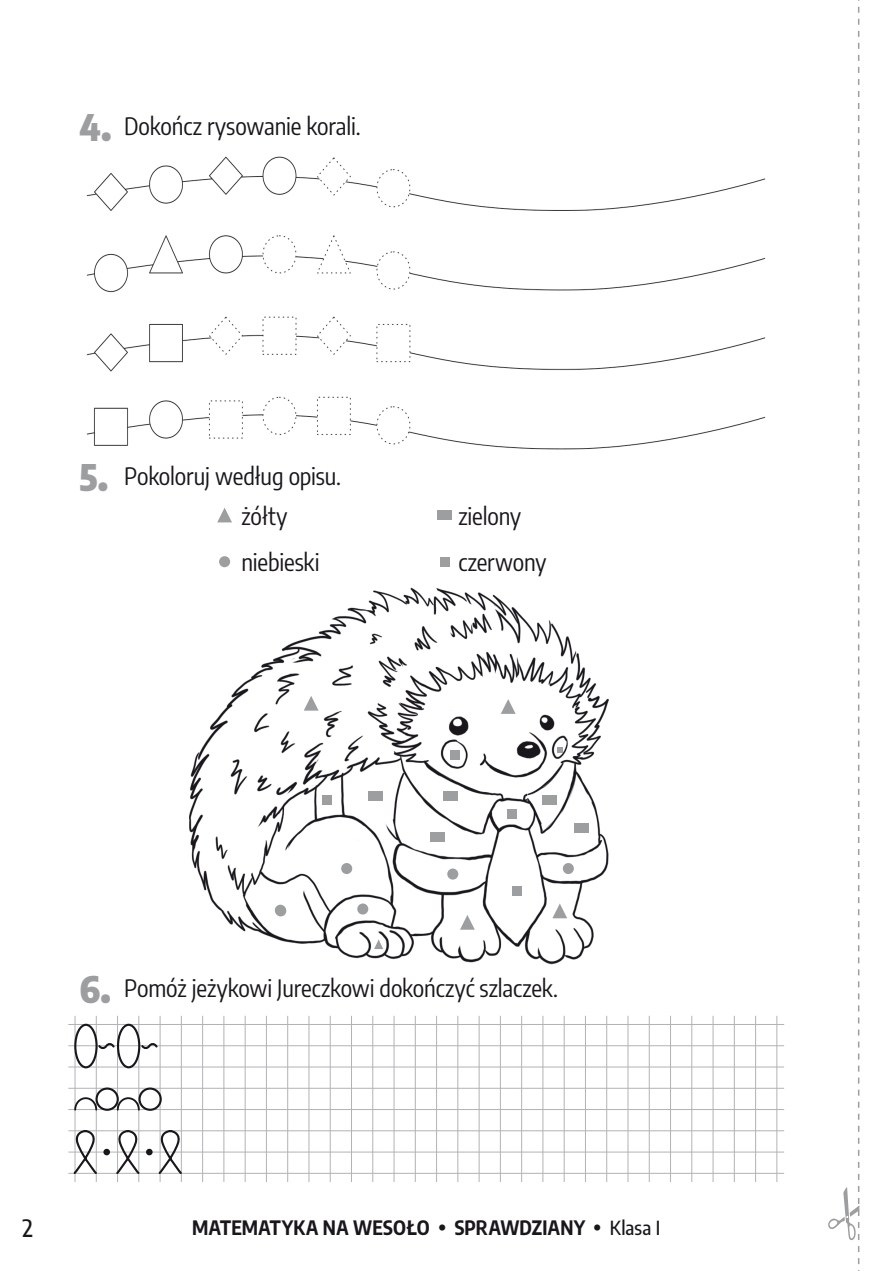
<style>
.page{position:relative;width:896px;height:1271px;background:#fff}
.page>*{position:absolute;margin:0;border:0;box-sizing:border-box;transform-origin:0 0}
.t1{font:900 36px "Encode Sans Condensed";color:#9d9ea0}
.t2{font:24px/45.8px "Encode Sans Condensed";letter-spacing:-.005em;color:#1a171c}
.t3{font:500 24px "Encode Sans Condensed";color:#1a171c}
.t4{font:700 19.5px "Encode Sans Condensed";letter-spacing:.015em;color:#1a171c}
.s1{font-weight:900;font-size:36px;color:#9d9ea0}
.s2{font-weight:500}
</style>
<div class="page">
<svg style="left:828px;top:0;width:31px;height:1271px"></svg>
<hr style="left:68px;top:1173px;width:716px;height:1px;background:#b1b3b4">
<hr style="left:75px;top:1016px;width:1px;height:166px;background:#b1b3b4">
<hr style="left:96px;top:1016px;width:1px;height:166px;background:#b1b3b4">
<hr style="left:117px;top:1016px;width:1px;height:166px;background:#b1b3b4">
<hr style="left:138px;top:1016px;width:1px;height:166px;background:#b1b3b4">
<hr style="left:160px;top:1016px;width:1px;height:166px;background:#b1b3b4">
<hr style="left:181px;top:1016px;width:1px;height:166px;background:#b1b3b4">
<hr style="left:202px;top:1016px;width:1px;height:166px;background:#b1b3b4">
<hr style="left:223px;top:1016px;width:1px;height:166px;background:#b1b3b4">
<hr style="left:245px;top:1016px;width:1px;height:166px;background:#b1b3b4">
<hr style="left:266px;top:1016px;width:1px;height:166px;background:#b1b3b4">
<hr style="left:287px;top:1016px;width:1px;height:166px;background:#b1b3b4">
<hr style="left:308px;top:1016px;width:1px;height:166px;background:#b1b3b4">
<hr style="left:330px;top:1016px;width:1px;height:166px;background:#b1b3b4">
<hr style="left:351px;top:1016px;width:1px;height:166px;background:#b1b3b4">
<hr style="left:372px;top:1016px;width:1px;height:166px;background:#b1b3b4">
<hr style="left:394px;top:1016px;width:1px;height:166px;background:#b1b3b4">
<hr style="left:415px;top:1016px;width:1px;height:166px;background:#b1b3b4">
<hr style="left:436px;top:1016px;width:1px;height:166px;background:#b1b3b4">
<hr style="left:457px;top:1016px;width:1px;height:166px;background:#b1b3b4">
<hr style="left:479px;top:1016px;width:1px;height:166px;background:#b1b3b4">
<hr style="left:500px;top:1016px;width:1px;height:166px;background:#b1b3b4">
<hr style="left:521px;top:1016px;width:1px;height:166px;background:#b1b3b4">
<hr style="left:542px;top:1016px;width:1px;height:166px;background:#b1b3b4">
<hr style="left:564px;top:1016px;width:1px;height:166px;background:#b1b3b4">
<hr style="left:585px;top:1016px;width:1px;height:166px;background:#b1b3b4">
<hr style="left:606px;top:1016px;width:1px;height:166px;background:#b1b3b4">
<hr style="left:627px;top:1016px;width:1px;height:166px;background:#b1b3b4">
<hr style="left:649px;top:1016px;width:1px;height:166px;background:#b1b3b4">
<hr style="left:670px;top:1016px;width:1px;height:166px;background:#b1b3b4">
<hr style="left:691px;top:1016px;width:1px;height:166px;background:#b1b3b4">
<hr style="left:712px;top:1016px;width:1px;height:166px;background:#b1b3b4">
<hr style="left:734px;top:1016px;width:1px;height:166px;background:#b1b3b4">
<hr style="left:755px;top:1016px;width:1px;height:166px;background:#b1b3b4">
<hr style="left:776px;top:1016px;width:1px;height:166px;background:#b1b3b4">
<hr style="left:68px;top:1151px;width:716px;height:1px;background:#b1b3b4">
<hr style="left:68px;top:1130px;width:716px;height:1px;background:#b1b3b4">
<hr style="left:68px;top:1109px;width:716px;height:1px;background:#b1b3b4">
<hr style="left:68px;top:1088px;width:716px;height:1px;background:#b1b3b4">
<hr style="left:68px;top:1066px;width:716px;height:1px;background:#b1b3b4">
<hr style="left:68px;top:1045px;width:716px;height:1px;background:#b1b3b4">
<hr style="left:68px;top:1024px;width:716px;height:1px;background:#b1b3b4">
<img style="left:86px;top:156px;width:680px;height:294px">
<img style="left:190px;top:588px;width:419px;height:376px">
<div style="left:451px;top:750px;width:9px;height:9px;background:#9d9ea0"></div>
<div style="left:508px;top:809px;width:9px;height:9px;background:#9d9ea0"></div>
<div style="left:322px;top:795px;width:9px;height:9px;background:#9d9ea0"></div>
<div style="left:440px;top:557px;width:9px;height:9px;background:#9d9ea0"></div>
<div style="left:512px;top:887px;width:9px;height:9px;background:#9d9ea0"></div>
<svg style="left:557px;top:748px;width:5px;height:5px"></svg>
<svg style="left:501px;top:699px;width:14px;height:15px"></svg>
<svg style="left:217px;top:508px;width:15px;height:14px"></svg>
<svg style="left:304px;top:696px;width:14px;height:14px"></svg>
<svg style="left:460px;top:915px;width:15px;height:15px"></svg>
<svg style="left:552px;top:903px;width:15px;height:15px"></svg>
<svg style="left:374px;top:939px;width:9px;height:10px"></svg>
<div style="left:341px;top:863px;width:11px;height:11px;background:#9d9ea0;border-radius:50%"></div>
<div style="left:275px;top:905px;width:11px;height:11px;background:#9d9ea0;border-radius:50%"></div>
<div style="left:357px;top:903px;width:11px;height:11px;background:#9d9ea0;border-radius:50%"></div>
<div style="left:447px;top:868px;width:11px;height:11px;background:#9d9ea0;border-radius:50%"></div>
<div style="left:563px;top:863px;width:11px;height:11px;background:#9d9ea0;border-radius:50%"></div>
<div style="left:219px;top:556px;width:11px;height:11px;background:#9d9ea0;border-radius:50%"></div>
<div style="left:574px;top:824px;width:15px;height:9px;background:#9d9ea0"></div>
<div style="left:542px;top:795px;width:15px;height:9px;background:#9d9ea0"></div>
<div style="left:443px;top:791px;width:15px;height:9px;background:#9d9ea0"></div>
<div style="left:430px;top:832px;width:15px;height:10px;background:#9d9ea0"></div>
<div style="left:368px;top:791px;width:15px;height:9px;background:#9d9ea0"></div>
<div style="left:437px;top:510px;width:15px;height:9px;background:#9d9ea0"></div>
<svg style="left:72px;top:1129px;width:111px;height:46px"></svg>
<div style="left:103px;top:1149px;width:7px;height:6px;background:#1a171c;border-radius:50%"></div>
<div style="left:146px;top:1149px;width:7px;height:6px;background:#1a171c;border-radius:50%"></div>
<svg style="left:73px;top:1022px;width:90px;height:90px"></svg>
<h1 class="t1" style="left:80px;top:99px;width:33px">4.</h1>
<p class="t2" style="left:124px;top:102px;width:238px">Dokończ rysowanie korali.</p>
<h1 class="t1" style="left:80px;top:449px;width:30px">5.</h1>
<p class="t2" style="left:124px;top:452px;width:218px">Pokoloruj według opisu.</p>
<p class="t2" style="left:241px;top:492px;width:80px">żółty niebieski</p>
<p class="t2" style="left:458px;top:492px;width:90px">zielony czerwony</p>
<p class="t2" style="left:80px;top:964px;width:480px"><span class="s1">6.</span> Pomóż jeżykowi Jureczkowi dokończyć szlaczek.</p>
<p class="t3" style="left:23px;top:1210px;width:12px">2</p>
<p class="t4" style="left:192px;top:1212px;width:470px">MATEMATYKA NA WESOŁO • SPRAWDZIANY • <span class="s2">Klasa I</span></p>
</div>
